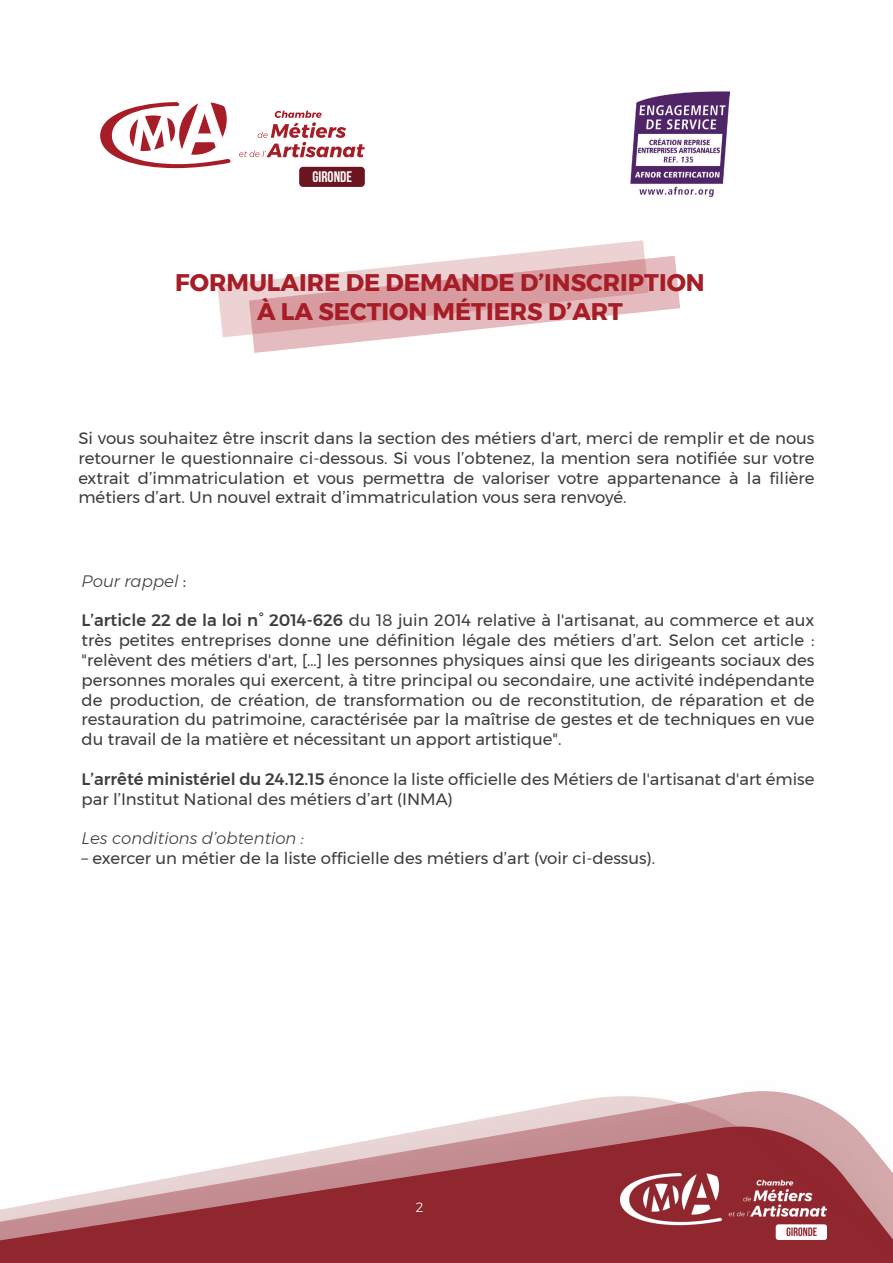
<style>
.page{position:relative;width:893px;height:1263px;background:#fff}
.page>*{position:absolute;margin:0;border:0;box-sizing:border-box;transform-origin:0 0}
.t1{font:700 24px/28.8px "Montserrat";color:#a71d27;text-align:center}
.t2{font:16.5px/19.8px "Montserrat";color:#3e3e3f;text-align:justify}
.t3{font:italic 300 16.5px "Montserrat";color:#3e3e3f}
.t4{font:700 15.3px "Bebas Neue";color:#fff}
.t5{font:300 13.5px "Montserrat";color:#fff}
.s1{font-weight:400;font-style:normal}
.s2{font-weight:500}
</style>
<div class="page">
<svg style="left:0;top:1096px;width:893px;height:167px"></svg>
<img style="left:621px;top:1173px;width:206px;height:66px">
<svg style="left:217px;top:240px;width:463px;height:113px"></svg>
<svg style="left:239px;top:111px;width:126px;height:46px"></svg>
<div style="left:299px;top:167px;width:66px;height:20px;background:#6a151f;border-radius:4px"></div>
<svg style="left:100px;top:102px;width:131px;height:66px"></svg>
<img style="left:631px;top:92px;width:99px;height:105px">
<p class="t4" style="left:313px;top:168px;width:41px">GIRONDE</p>
<h1 class="t1" style="left:175px;top:268px;width:531px">FORMULAIRE DE DEMANDE D’INSCRIPTION<br>À LA SECTION MÉTIERS D’ART</h1>
<p class="t2" style="left:78px;top:428px;width:738px">Si vous souhaitez être inscrit dans la section des métiers d'art, merci de remplir et de nous retourner le questionnaire ci-dessous. Si vous l’obtenez, la mention sera notifiée sur votre extrait d’immatriculation et vous permettra de valoriser votre appartenance à la filière métiers d’art. Un nouvel extrait d’immatriculation vous sera renvoyé.</p>
<p class="t3" style="left:82px;top:568px;width:106px">Pour rappel <span class="s1">:</span></p>
<p class="t2" style="left:82px;top:610px;width:734px"><span class="s2">L’article 22 de la loi n° 2014-626</span> du 18 juin 2014 relative à l'artisanat, au commerce et aux très petites entreprises donne une définition légale des métiers d’art. Selon cet article : "relèvent des métiers d'art, […] les personnes physiques ainsi que les dirigeants sociaux des personnes morales qui exercent, à titre principal ou secondaire, une activité indépendante de production, de création, de transformation ou de reconstitution, de réparation et de restauration du patrimoine, caractérisée par la maîtrise de gestes et de techniques en vue du travail de la matière et nécessitant un apport artistique".</p>
<p class="t2" style="left:82px;top:769px;width:734px"><span class="s2">L’arrêté ministériel du 24.12.15</span> énonce la liste officielle des Métiers de l'artisanat d'art émise par l’Institut National des métiers d’art (INMA)</p>
<p class="t3" style="left:82px;top:826px;width:224px">Les conditions d’obtention :</p>
<p class="t2" style="left:82px;top:848px;width:575px">– exercer un métier de la liste officielle des métiers d’art (voir ci-dessus).</p>
<p class="t5" style="left:416px;top:1197px;width:9px">2</p>
</div>
